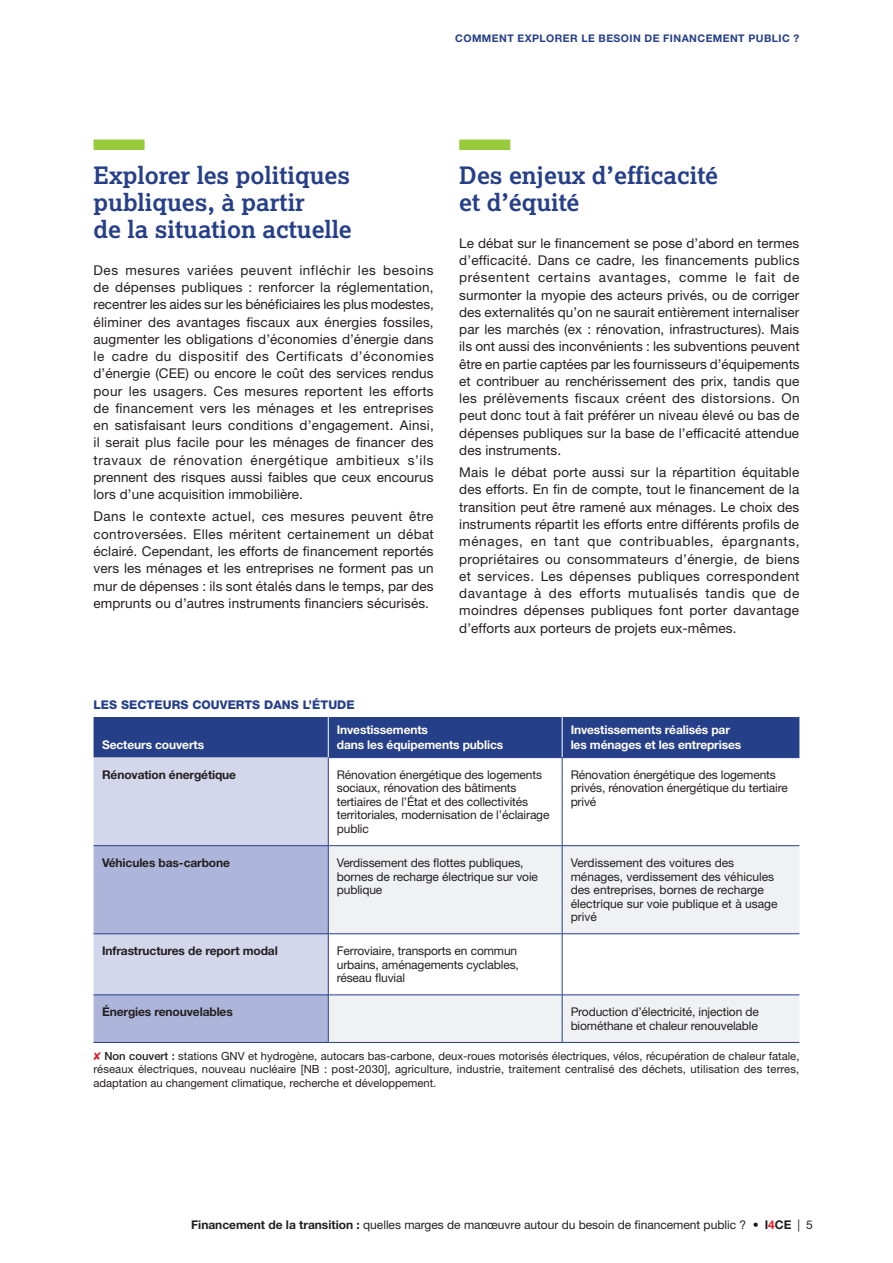
<style>
.page{position:relative;width:893px;height:1263px;background:#fff}
.page>*{position:absolute;margin:0;border:0;box-sizing:border-box;transform-origin:0 0}
.T2___SOMM2_3588__espAvt14{font:700 24px/27px "Lexia Da Ma";color:#263f89}
.P_3588{font:13.5px/17.2px "Helvetica Neue LT Std";letter-spacing:.01em;color:#231f20;text-align:justify}
.Tab_P__c8{font:12px/13.5px "Helvetica Neue LT Std";letter-spacing:-.01em;color:#231f20}
.Tab_Tete__c8{font:700 12px/15px "Helvetica Neue LT Std";letter-spacing:-.01em;color:#fff}
.Tab_P__c8__BOLD{font:700 12px "Helvetica Neue LT Std";letter-spacing:-.01em;color:#231f20}
.T_imports_bleuLogo100{font:800 12px "Helvetica Neue LT Std";letter-spacing:.005em;color:#263f89}
.Note{font:11.25px/13.5px "Helvetica Neue LT Std";color:#231f20;text-align:justify}
.t1{font:700 10.5px "Helvetica Neue LT Std";letter-spacing:.04em;color:#263f89}
.s1{color:#d1232a}
.s2{font-weight:500}
.s3{font-weight:700}
.s4{font-weight:700;color:#ee1d23}
</style>
<div class="page">
<div style="left:94px;top:140px;width:51px;height:10px;background:#99ca3b"></div>
<div style="left:459px;top:140px;width:51px;height:10px;background:#99ca3b"></div>
<div style="left:94px;top:717px;width:705px;height:41px;background:#263f89"></div>
<div style="left:94px;top:758px;width:234px;height:87px;background:#d4d6eb"></div>
<svg style="left:94px;top:846px;width:234px;height:196px;fill:#aeb5db"></svg>
<svg style="left:329px;top:846px;width:470px;height:196px;fill:#f0f1f2"></svg>
<hr style="left:328px;top:757px;width:234px;height:1px;background:#263f89">
<hr style="left:328px;top:717px;width:1px;height:40px;background:#fff">
<hr style="left:562px;top:717px;width:1px;height:40px;background:#fff">
<hr style="left:562px;top:758px;width:1px;height:87px;background:#263f89">
<hr style="left:562px;top:934px;width:1px;height:61px;background:#263f89">
<hr style="left:562px;top:757px;width:237px;height:1px;background:#263f89">
<hr style="left:94px;top:1042px;width:234px;height:1px;background:#263f89">
<hr style="left:328px;top:1042px;width:234px;height:1px;background:#263f89">
<hr style="left:562px;top:1042px;width:237px;height:1px;background:#263f89">
<hr style="left:328px;top:758px;width:1px;height:87px;background:#263f89">
<hr style="left:328px;top:934px;width:1px;height:61px;background:#263f89">
<hr style="left:94px;top:845px;width:234px;height:1px;background:#263f89">
<hr style="left:94px;top:933px;width:234px;height:1px;background:#263f89">
<hr style="left:94px;top:994px;width:234px;height:1px;background:#263f89">
<hr style="left:328px;top:845px;width:234px;height:1px;background:#263f89">
<hr style="left:328px;top:846px;width:1px;height:87px;background:#263f89">
<hr style="left:328px;top:933px;width:234px;height:1px;background:#263f89">
<hr style="left:562px;top:845px;width:237px;height:1px;background:#263f89">
<hr style="left:562px;top:846px;width:1px;height:87px;background:#263f89">
<hr style="left:562px;top:933px;width:237px;height:1px;background:#263f89">
<hr style="left:328px;top:994px;width:234px;height:1px;background:#263f89">
<hr style="left:328px;top:995px;width:1px;height:47px;background:#263f89">
<hr style="left:562px;top:994px;width:237px;height:1px;background:#263f89">
<hr style="left:562px;top:995px;width:1px;height:47px;background:#263f89">
<p class="t1" style="left:455px;top:31px;width:18px">Comment</p>
<p class="t1" style="left:517px;top:31px;width:9px">explorer</p>
<p class="t1" style="left:581px;top:31px;width:25px">le besoin</p>
<p class="t1" style="left:644px;top:31px;width:28px">de financement</p>
<p class="t1" style="left:748px;top:31px;width:52px">PUBLIC ?</p>
<p class="T2___SOMM2_3588__espAvt14" style="left:94px;top:162px;width:260px">Explorer les politiques publiques, à partir<br>de la situation actuelle</p>
<p class="P_3588" style="left:94px;top:261px;width:342px">Des mesures variées peuvent infléchir les besoins de dépenses publiques : renforcer la réglementation, recentrer les aides sur les bénéficiaires les plus modestes, éliminer des avantages fiscaux aux énergies fossiles, augmenter les obligations d’économies d’énergie dans le cadre du dispositif des Certificats d’économies d’énergie (CEE) ou encore le coût des services rendus pour les usagers. Ces mesures reportent les efforts de financement vers les ménages et les entreprises en satisfaisant leurs conditions d’engagement. Ainsi, il serait plus facile pour les ménages de financer des travaux de rénovation énergétique ambitieux s’ils prennent des risques aussi faibles que ceux encourus lors d’une acquisition immobilière.</p>
<p class="P_3588" style="left:94px;top:508px;width:342px">Dans le contexte actuel, ces mesures peuvent être controversées. Elles méritent certainement un débat éclairé. Cependant, les efforts de financement reportés vers les ménages et les entreprises ne forment pas un mur de dépenses : ils sont étalés dans le temps, par des emprunts ou d’autres instruments financiers sécurisés.</p>
<p class="T2___SOMM2_3588__espAvt14" style="left:459px;top:162px;width:260px">Des enjeux d’efficacité et d’équité</p>
<p class="P_3588" style="left:459px;top:234px;width:342px">Le débat sur le financement se pose d’abord en termes d’efficacité. Dans ce cadre, les financements publics présentent certains avantages, comme le fait de surmonter la myopie des acteurs privés, ou de corriger des externalités qu’on ne saurait entièrement internaliser par les marchés (ex : rénovation, infrastructures). Mais ils ont aussi des inconvénients : les subventions peuvent être en partie captées par les fournisseurs d’équipements et contribuer au renchérissement des prix, tandis que les prélèvements fiscaux créent des distorsions. On peut donc tout à fait préférer un niveau élevé ou bas de dépenses publiques sur la base de l’efficacité attendue des instruments.</p>
<p class="P_3588" style="left:459px;top:464px;width:342px">Mais le débat porte aussi sur la répartition équitable des efforts. En fin de compte, tout le financement de la transition peut être ramené aux ménages. Le choix des instruments répartit les efforts entre différents profils de ménages, en tant que contribuables, épargnants, propriétaires ou consommateurs d’énergie, de biens et services. Les dépenses publiques correspondent davantage à des efforts mutualisés tandis que de moindres dépenses publiques font porter davantage d’efforts aux porteurs de projets eux‑mêmes.</p>
<p class="T_imports_bleuLogo100" style="left:94px;top:697px;width:263px">LES SECTEURS COUVERTS DANS L’ÉTUDE</p>
<p class="Tab_Tete__c8" style="left:102px;top:737px;width:104px">Secteurs couverts</p>
<p class="Tab_Tete__c8" style="left:337px;top:722px;width:168px">Investissements<br>dans les équipements publics</p>
<p class="Tab_Tete__c8" style="left:571px;top:722px;width:172px">Investissements réalisés par les ménages et les entreprises</p>
<p class="Tab_P__c8__BOLD" style="left:102px;top:767px;width:136px">Rénovation énergétique</p>
<p class="Tab_P__c8" style="left:337px;top:768px;width:214px">Rénovation énergétique des logements sociaux, rénovation des bâtiments tertiaires de l’État et des collectivités territoriales, modernisation de l’éclairage public</p>
<p class="Tab_P__c8" style="left:571px;top:768px;width:219px">Rénovation énergétique des logements privés, rénovation énergétique du tertiaire privé</p>
<p class="Tab_P__c8__BOLD" style="left:102px;top:855px;width:130px">Véhicules bas-carbone</p>
<p class="Tab_P__c8" style="left:337px;top:856px;width:203px">Verdissement des flottes publiques, bornes de recharge électrique sur voie publique</p>
<p class="Tab_P__c8" style="left:571px;top:856px;width:208px">Verdissement des voitures des ménages, verdissement des véhicules des entreprises, bornes de recharge électrique sur voie publique et à usage privé</p>
<p class="Tab_P__c8__BOLD" style="left:102px;top:943px;width:177px">Infrastructures de report modal</p>
<p class="Tab_P__c8" style="left:337px;top:944px;width:184px">Ferroviaire, transports en commun urbains, aménagements cyclables, réseau fluvial</p>
<p class="Tab_P__c8__BOLD" style="left:102px;top:1004px;width:132px">Énergies renouvelables</p>
<p class="Tab_P__c8" style="left:571px;top:1005px;width:190px">Production d’électricité, injection de biométhane et chaleur renouvelable</p>
<p class="Note" style="left:94px;top:1048px;width:707px"><span class="s1">✘</span> <span class="s2">Non couvert :</span> stations GNV et hydrogène, autocars bas-carbone, deux-roues motorisés électriques, vélos, récupération de chaleur fatale, réseaux électriques, nouveau nucléaire [NB : post-2030], agriculture, industrie, traitement centralisé des déchets, utilisation des terres, adaptation au changement climatique, recherche et développement.</p>
<p class="Tab_P__c8" style="left:191px;top:1218px;width:623px"><span class="s3">Financement de la transition :</span> quelles marges de manœuvre autour du besoin de financement public ? • <span class="s3">I</span><span class="s4">4</span><span class="s3">CE</span> | 5</p>
</div>
